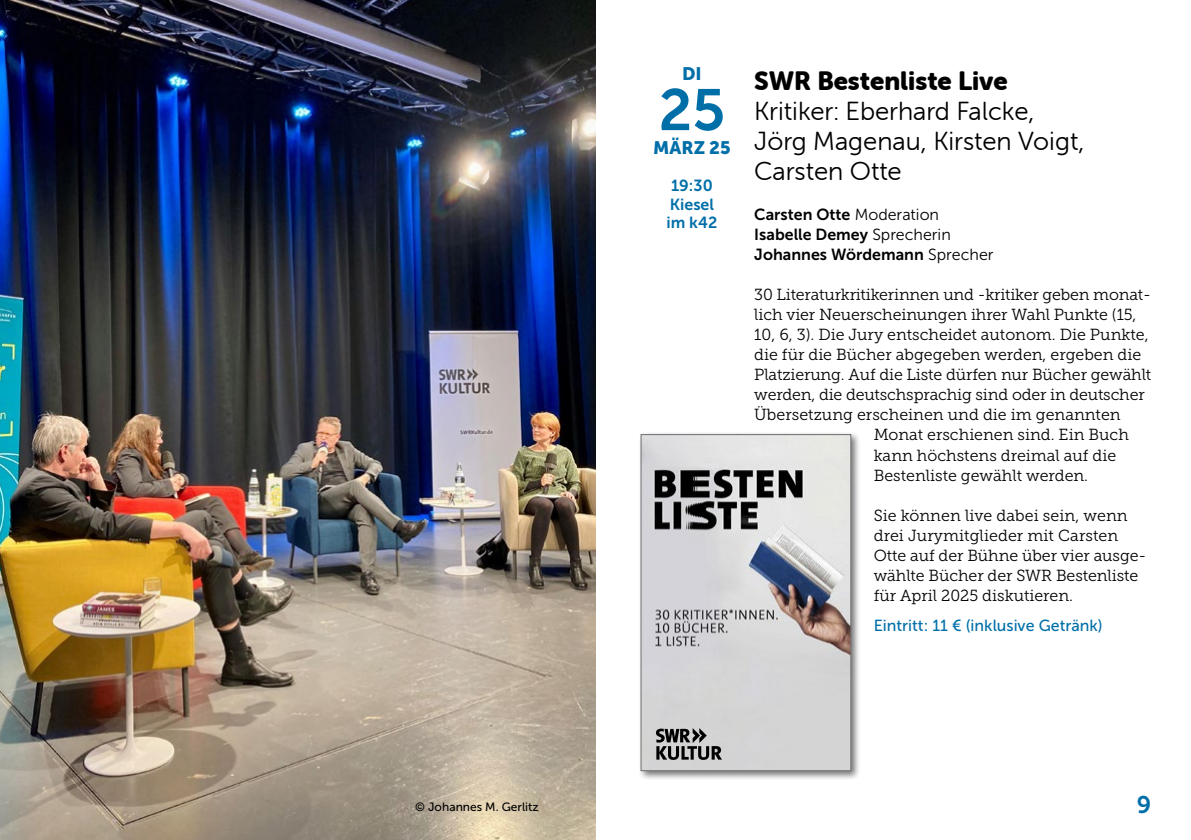
<style>
.page{position:relative;width:1191px;height:840px;background:#fff}
.page>*{position:absolute;margin:0;border:0;box-sizing:border-box;transform-origin:0 0}
.Neu_Datum{font:58px "Museo Sans 700";color:#006fa8}
.Neu_Titel{font:26px/30px "Museo Sans Rounded 300";color:#000}
.Neu_Titel-2{font:26px "Museo Sans Rounded 900";letter-spacing:-.005em;color:#000}
.t1{font:24px "Museo Sans 700";color:#006fa8}
.Neu_Monat{font:18px "Museo Sans 900";color:#006fa8}
.Neu_Tag{font:18px "Museo Sans 900";color:#006fa8}
.Neu_Fliess{font:16px/20px "Museo Slab 300";letter-spacing:-.005em;color:#000}
.Neu_Fliess-2{font:16px "Museo Sans 700";color:#000}
.Neu_Preise{font:16px "Museo Sans 500";color:#006fa8}
.Neu_Zeit___Ort{font:16px "Museo Sans 700";color:#006fa8}
.Neu_Bildunterschrift{font:12px "Museo Sans 500";color:#000}
.s1{font-family:"Museo Sans 300"}
</style>
<div class="page">
<img style="left:0;top:0;width:595px;height:839px">
<div style="left:638px;top:431px;width:222px;height:348px;background:#000;opacity:.54"></div>
<img style="left:643px;top:436px;width:206px;height:332px">
<div style="left:641px;top:434px;width:210px;height:336px;border:1px solid #706f6f"></div>
<svg style="left:656px;top:727px;width:66px;height:32px;background:#7d7d7d"></svg>
<p class="Neu_Tag" style="left:682px;top:63px;width:21px">DI</p>
<p class="Neu_Datum" style="left:658px;top:78px;width:68px">25</p>
<p class="Neu_Monat" style="left:653px;top:137px;width:79px">MÄRZ 25</p>
<p class="Neu_Zeit___Ort" style="left:671px;top:176px;width:43px">19:30</p>
<p class="Neu_Zeit___Ort" style="left:670px;top:195px;width:46px">Kiesel</p>
<p class="Neu_Zeit___Ort" style="left:666px;top:214px;width:52px">im k42</p>
<p class="Neu_Titel-2" style="left:754px;top:66px;width:255px">SWR Bestenliste Live</p>
<p class="Neu_Titel" style="left:754px;top:96px;width:282px">Kritiker: Eberhard Falcke,</p>
<p class="Neu_Titel" style="left:754px;top:126px;width:331px">Jörg Magenau, Kirsten Voigt,<br>Carsten Otte</p>
<p class="Neu_Fliess-2" style="left:754px;top:206px;width:186px">Carsten Otte <span class="s1">Moderation</span></p>
<p class="Neu_Fliess-2" style="left:754px;top:226px;width:198px">Isabelle Demey <span class="s1">Sprecherin</span></p>
<p class="Neu_Fliess-2" style="left:754px;top:246px;width:241px">Johannes Wördemann <span class="s1">Sprecher</span></p>
<p class="Neu_Fliess" style="left:754px;top:285px;width:398px">30 Literaturkritikerinnen und -kritiker geben monat-</p>
<p class="Neu_Fliess" style="left:754px;top:305px;width:384px">lich vier Neuerscheinungen ihrer Wahl Punkte (15,</p>
<p class="Neu_Fliess" style="left:754px;top:325px;width:396px">10, 6, 3). Die Jury entscheidet autonom. Die Punkte,</p>
<p class="Neu_Fliess" style="left:754px;top:345px;width:388px">die für die Bücher abgegeben werden, ergeben die</p>
<p class="Neu_Fliess" style="left:754px;top:365px;width:398px">Platzierung. Auf die Liste dürfen nur Bücher gewählt</p>
<p class="Neu_Fliess" style="left:754px;top:385px;width:392px">werden, die deutschsprachig sind oder in deutscher</p>
<p class="Neu_Fliess" style="left:754px;top:405px;width:368px">Übersetzung erscheinen und die im genannten</p>
<p class="Neu_Fliess" style="left:873px;top:425px;width:257px">Monat erschienen sind. Ein Buch</p>
<p class="Neu_Fliess" style="left:873px;top:445px;width:244px">kann höchstens dreimal auf die</p>
<p class="Neu_Fliess" style="left:873px;top:465px;width:216px">Bestenliste gewählt werden.</p>
<p class="Neu_Fliess" style="left:873px;top:505px;width:274px">Sie können live dabei sein, wenn drei Jurymitglieder mit Carsten<br>Otte auf der Bühne über vier ausge&shy;wählte Bücher der SWR Bestenliste für April 2025 diskutieren.</p>
<p class="Neu_Preise" style="left:873px;top:616px;width:231px">Eintritt: 11 € (inklusive Getränk)</p>
<p class="Neu_Bildunterschrift" style="left:415px;top:799px;width:125px">© Johannes M. Gerlitz</p>
<h3 class="t1" style="left:1136px;top:790px;width:16px">9</h3>
</div>
